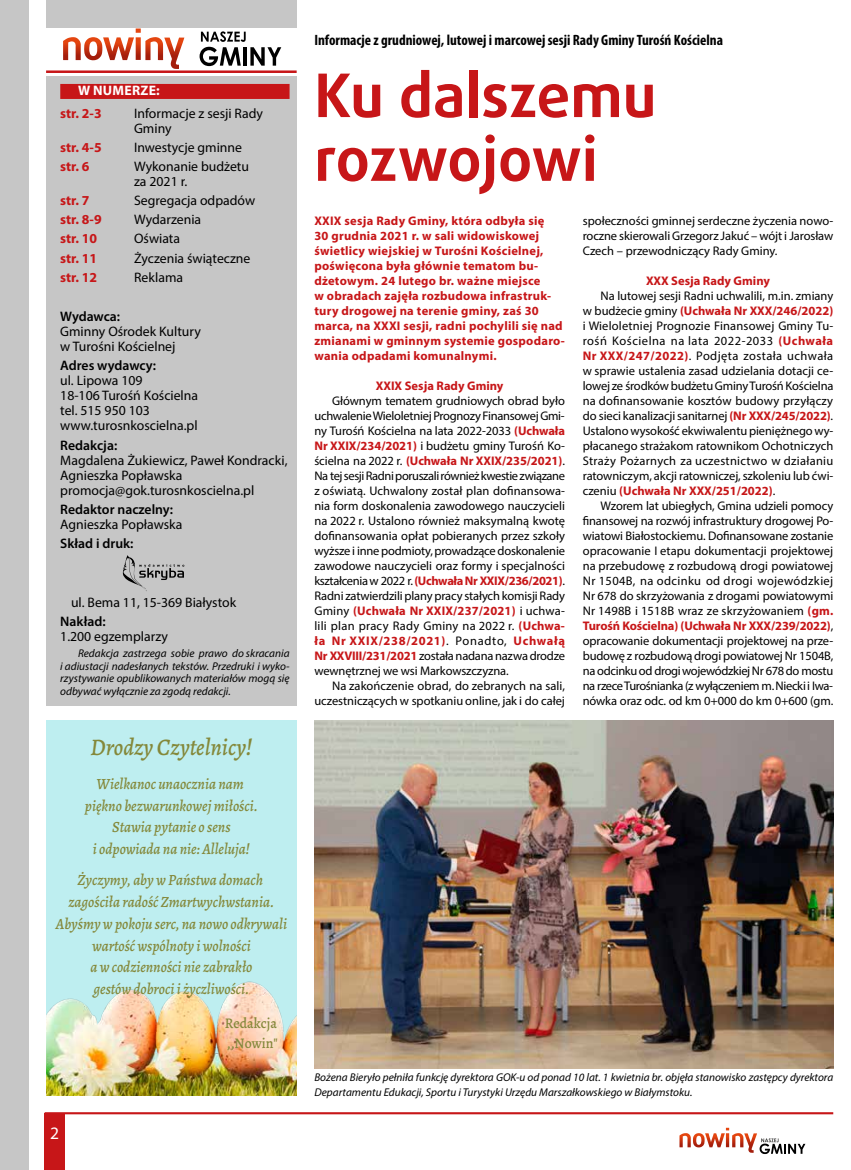
<style>
.page{position:relative;width:851px;height:1170px;background:#fff}
.page>*{position:absolute;margin:0;border:0;box-sizing:border-box;transform-origin:0 0}
.t1{font:700 60px/63.8px "Daxline Pro";color:#c71618}
.t2{font:italic 500 23.88px "Alegreya";color:#84883a;scale:.94 1}
.t3{font:17.5px "Myriad Pro";color:#fff}
.t4{font:italic 500 15.62px/21.8px "Alegreya";color:#84883a;text-align:center;scale:.94 1}
.t5{font:700 condensed 15px "Myriad Pro";color:#000}
.t6{font:500 14.75px/20.4px "Alegreya";color:#84883a;scale:.94 1}
.t7{font:13.75px/15px "Myriad Pro";color:#000}
.t8{font:600 13.75px "Myriad Pro";color:#000}
.t9{font:700 13.75px "Myriad Pro";color:#c71618}
.t10{font:700 13.75px "Myriad Pro";letter-spacing:.02em;color:#fff}
.t11{font:12.5px/15px "Myriad Pro";letter-spacing:-.005em;color:#000;text-align:justify}
.t12{font:700 12.5px/15px "Myriad Pro";letter-spacing:.02em;color:#c71618}
.t13{font:700 12.5px "Myriad Pro";color:#c71618}
.t14{font:italic 11.25px/12.5px "Myriad Pro";color:#000;text-align:justify}
.s1{font-weight:700;color:#c71618}
</style>
<div class="page">
<div style="left:0;top:0;width:28px;height:1169px;background:#c6c6c6"></div>
<div style="left:45px;top:1113px;width:20px;height:56px;background:#c71618"></div>
<svg style="left:759px;top:1138px;width:46px;height:15px"></svg>
<svg style="left:679px;top:1127px;width:64px;height:20px"></svg>
<hr style="left:45px;top:1112px;width:788px;height:2px;background:#c71618">
<div style="left:46px;top:0;width:250px;height:705px;background:#c6c6c6"></div>
<div style="left:60px;top:84px;width:229px;height:15px;background:#c71618"></div>
<svg style="left:123px;top:555px;width:61px;height:36px"></svg>
<div style="left:46px;top:28px;width:250px;height:47px;background:#fff"></div>
<svg style="left:199px;top:31px;width:82px;height:35px"></svg>
<svg style="left:63px;top:28px;width:100px;height:32px"></svg>
<hr style="left:46px;top:70px;width:250px;height:3px;background:#c71618">
<img style="left:46px;top:720px;width:250px;height:375px">
<img style="left:314px;top:720px;width:519px;height:348px">
<p class="t10" style="left:78px;top:82px;width:83px">W NUMERZE:</p>
<p class="t9" style="left:60px;top:104px;width:43px">str. 2-3</p>
<p class="t7" style="left:134px;top:106px;width:130px">Informacje z sesji Rady<br>Gminy</p>
<p class="t9" style="left:60px;top:138px;width:43px">str. 4-5</p>
<p class="t7" style="left:134px;top:140px;width:109px">Inwestycje gminne</p>
<p class="t9" style="left:60px;top:158px;width:31px">str. 6</p>
<p class="t7" style="left:134px;top:159px;width:116px">Wykonanie budżetu za 2021 r.</p>
<p class="t9" style="left:60px;top:192px;width:31px">str. 7</p>
<p class="t7" style="left:134px;top:193px;width:123px">Segregacja odpadów</p>
<p class="t9" style="left:60px;top:211px;width:43px">str. 8-9</p>
<p class="t7" style="left:134px;top:212px;width:69px">Wydarzenia</p>
<p class="t9" style="left:60px;top:230px;width:38px">str. 10</p>
<p class="t7" style="left:134px;top:231px;width:48px">Oświata</p>
<p class="t9" style="left:60px;top:249px;width:38px">str. 11</p>
<p class="t7" style="left:134px;top:250px;width:118px">Życzenia świąteczne</p>
<p class="t9" style="left:60px;top:268px;width:38px">str. 12</p>
<p class="t7" style="left:134px;top:269px;width:50px">Reklama</p>
<p class="t8" style="left:60px;top:308px;width:61px">Wydawca:</p>
<p class="t7" style="left:60px;top:324px;width:142px">Gminny Ośrodek Kultury w Turośni Kościelnej</p>
<p class="t8" style="left:60px;top:357px;width:97px">Adres wydawcy:</p>
<p class="t7" style="left:60px;top:373px;width:139px">ul. Lipowa 109<br>18-106 Turośń Kościelna tel. 515 950 103 www.turosnkoscielna.pl</p>
<p class="t8" style="left:60px;top:436px;width:58px">Redakcja:</p>
<p class="t7" style="left:60px;top:452px;width:229px">Magdalena Żukiewicz, Paweł Kondracki,<br>Agnieszka Popławska promocja@gok.turosnkoscielna.pl</p>
<p class="t8" style="left:60px;top:500px;width:114px">Redaktor naczelny:</p>
<p class="t7" style="left:60px;top:516px;width:124px">Agnieszka Popławska</p>
<p class="t8" style="left:60px;top:534px;width:75px">Skład i druk:</p>
<p class="t7" style="left:71px;top:594px;width:167px">ul. Bema 11, 15-369 Białystok</p>
<p class="t8" style="left:60px;top:612px;width:47px">Nakład:</p>
<p class="t7" style="left:60px;top:628px;width:109px">1.200 egzemplarzy</p>
<p class="t14" style="left:60px;top:647px;width:231px;text-indent:18px">Redakcja zastrzega sobie prawo do skracania i adiustacji nadesłanych tekstów. Przedruki i wyko&shy;rzystywanie opublikowanych materiałów mogą się odbywać wyłącznie za zgodą redakcji.</p>
<h2 class="t2" style="left:91px;top:730px;width:173px">Drodzy Czytelnicy!</h2>
<p class="t4" style="left:85px;top:772px;width:185px">Wielkanoc unaocznia nam piękno bezwarunkowej miłości.<br>Stawia pytanie o sens<br>i odpowiada na nie: Alleluja!</p>
<p class="t4" style="left:56px;top:868px;width:247px">Życzymy, aby w Państwa domach zagościła radość Zmartwychwstania.<br>Abyśmy w pokoju serc, na nowo odkrywali wartość wspólnoty i wolności<br>a w codzienności nie zabrakło<br>gestów dobroci i życzliwości.</p>
<p class="t6" style="left:225px;top:1012px;width:58px">Redakcja ,,Nowin"</p>
<h3 class="t3" style="left:50px;top:1121px;width:10px">2</h3>
<p class="t5" style="left:314px;top:31px;width:410px">Informacje z grudniowej, lutowej i marcowej sesji Rady Gminy Turośń Kościelna</p>
<h1 class="t1" style="left:314px;top:64px;width:343px">Ku dalszemu rozwojowi</h1>
<p class="t12" style="left:314px;top:213px;width:252px">XXIX sesja Rady Gminy, która odbyła się<br>30 grudnia 2021 r. w sali widowiskowej świetlicy wiejskiej w Turośni Kościelnej, poświęcona była głównie tematom bu&shy;dżetowym. 24 lutego br. ważne miejsce<br>w obradach zajęła rozbudowa infrastruk&shy;tury drogowej na terenie gminy, zaś 30 marca, na XXXI sesji, radni pochylili się nad zmianami w gminnym systemie gospodaro&shy;wania odpadami komunalnymi.</p>
<p class="t13" style="left:376px;top:378px;width:129px">XXIX Sesja Rady Gminy</p>
<p class="t11" style="left:314px;top:393px;width:252px;text-indent:18px">Głównym tematem grudniowych obrad było uchwalenie Wieloletniej Prognozy Finansowej Gmi&shy;ny Turośń Kościelna na lata 2022-2033 <span class="s1">(Uchwała Nr XXIX/234/2021)</span> i budżetu gminy Turośń Ko&shy;ścielna na 2022 r. <span class="s1">(Uchwała Nr XXIX/235/2021)</span>.<br>Na tej sesji Radni poruszali również kwestie związane z oświatą. Uchwalony został plan dofinansowa&shy;nia form doskonalenia zawodowego nauczycieli na 2022 r. Ustalono również maksymalną kwotę dofinansowania opłat pobieranych przez szkoły wyższe i inne podmioty, prowadzące doskonalenie zawodowe nauczycieli oraz formy i specjalności kształcenia w 2022 r. <span class="s1">(Uchwała Nr XXIX/236/2021)</span>.<br>Radni zatwierdzili plany pracy stałych komisji Rady Gminy <span class="s1">(Uchwała Nr XXIX/237/2021)</span> i uchwa&shy;lili plan pracy Rady Gminy na 2022 r. <span class="s1">(Uchwa&shy;ła Nr XXIX/238/2021)</span>. Ponadto, <span class="s1">Uchwałą Nr XXVIII/231/2021</span> została nadana nazwa drodze wewnętrznej we wsi Markowszczyzna.</p>
<p class="t11" style="left:314px;top:678px;width:252px;text-align:right">Na zakończenie obrad, do zebranych na sali, uczestniczących w spotkaniu online, jak i do całej</p>
<p class="t11" style="left:582px;top:213px;width:252px">społeczności gminnej serdeczne życzenia nowo&shy;roczne skierowali Grzegorz Jakuć – wójt i Jarosław Czech – przewodniczący Rady Gminy.</p>
<p class="t13" style="left:646px;top:273px;width:125px">XXX Sesja Rady Gminy</p>
<p class="t11" style="left:582px;top:288px;width:252px;text-indent:18px">Na lutowej sesji Radni uchwalili, m.in. zmiany w budżecie gminy <span class="s1">(Uchwała Nr XXX/246/2022) </span>i Wieloletniej Prognozie Finansowej Gminy Tu&shy;rośń Kościelna na lata 2022-2033 <span class="s1">(Uchwała Nr XXX/247/2022)</span>. Podjęta została uchwała w sprawie ustalenia zasad udzielania dotacji ce&shy;lowej ze środków budżetu Gminy Turośń Kościelna na dofinansowanie kosztów budowy przyłączy do sieci kanalizacji sanitarnej <span class="s1">(Nr XXX/245/2022)</span>.<br>Ustalono wysokość ekwiwalentu pieniężnego wy&shy;płacanego strażakom ratownikom Ochotniczych Straży Pożarnych za uczestnictwo w działaniu ratowniczym, akcji ratowniczej, szkoleniu lub ćwi&shy;czeniu <span class="s1">(Uchwała Nr XXX/251/2022)</span>.</p>
<p class="t11" style="left:582px;top:498px;width:252px;text-indent:18px">Wzorem lat ubiegłych, Gmina udzieli pomocy finansowej na rozwój infrastruktury drogowej Po&shy;wiatowi Białostockiemu. Dofinansowane zostanie opracowanie I etapu dokumentacji projektowej na przebudowę z rozbudową drogi powiatowej Nr 1504B, na odcinku od drogi wojewódzkiej Nr 678 do skrzyżowania z drogami powiatowymi Nr 1498B i 1518B wraz ze skrzyżowaniem <span class="s1">(gm.<br>Turośń Kościelna) (Uchwała Nr XXX/239/2022)</span>, opracowanie dokumentacji projektowej na prze&shy;budowę z rozbudową drogi powiatowej Nr 1504B, na odcinku od drogi wojewódzkiej Nr 678 do mostu na rzece Turośnianka (z wyłączeniem m. Niecki i Iwa&shy;nówka oraz odc. od km 0+000 do km 0+600 (gm.</p>
<p class="t14" style="left:314px;top:1069px;width:520px;line-height:15px">Bożena Bieryło pełniła funkcję dyrektora GOK-u od ponad 10 lat. 1 kwietnia br. objęła stanowisko zastępcy dyrektora<br>Departamentu Edukacji, Sportu i Turystyki Urzędu Marszałkowskiego w Białymstoku.</p>
</div>
